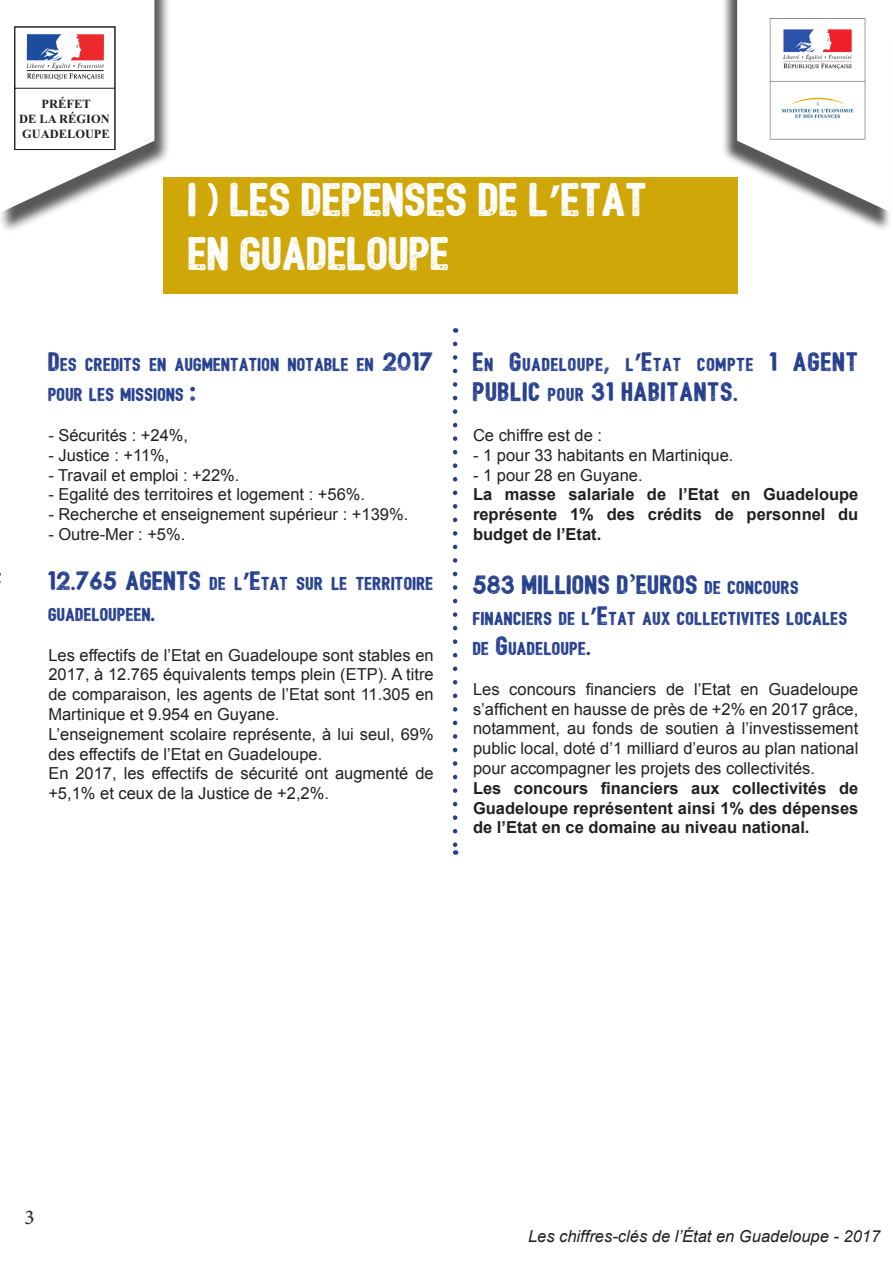
<style>
.page{position:relative;width:893px;height:1263px;background:#fff}
.page>*{position:absolute;margin:0;border:0;box-sizing:border-box;transform-origin:0 0}
.t1{font:45px "Bushcraft textured";color:#fff}
.t2{font:25.5px "Bushcraft textured";letter-spacing:.03em;color:#253f8e}
.t3{font:21px "Minion Pro";color:#231f20}
.t4{font:17.85px/30.6px "Bushcraft textured";letter-spacing:.015em;color:#253f8e}
.t5{font:17.85px "Bushcraft textured";letter-spacing:.045em;color:#253f8e}
.t6{font:16.5px/19.8px "Arial";color:#231f20;text-align:justify}
.t7{font:700 16.5px/19.8px "Arial";color:#231f20;text-align:justify}
.t8{font:italic 16.5px "Arial";color:#231f20}
.t9{font:700 12.45px/14.9px "Times New Roman";color:#231f20;text-align:center}
.s1{font-family:"Myriad Pro";font-weight:700}
.s2{font-size:25.5px}
.s3{font-family:"Myriad Pro";font-weight:700;font-size:25.5px}
.s4{font-size:17.85px}
.s5{font-family:"Minion Pro";font-weight:700;font-stretch:condensed;font-size:28.5px}
</style>
<div class="page">
<div style="left:721px;top:0;width:170px;height:232px;background:#231f20;opacity:.75"></div>
<svg style="left:737px;top:0;width:154px;height:213px"></svg>
<div style="left:0;top:0;width:171px;height:234px;background:#231f20;opacity:.75"></div>
<svg style="left:0;top:0;width:154px;height:213px"></svg>
<img style="left:767px;top:18px;width:101px;height:123px">
<svg style="left:453px;top:344px;width:4px;height:511px"></svg>
<div style="left:163px;top:177px;width:574px;height:117px;background:#d0a708"></div>
<p class="t9" style="left:19px;top:96px;width:92px">PRÉFET<br>DE LA RÉGION<br>GUADELOUPE</p>
<p class="t1" style="left:188px;top:181px;width:461px">I ) LES DEPENSES DE L<span class="s1">’</span>ETAT</p>
<p class="t1" style="left:188px;top:235px;width:264px">EN GUADELOUPE</p>
<p class="t4" style="left:48px;top:350px;width:387px"><span class="s2">D</span>ES CREDITS EN AUGMENTATION NOTABLE EN <span class="s2">2017<br></span>POUR LES MISSIONS <span class="s2">:</span></p>
<p class="t6" style="left:48px;top:425px;width:141px">- Sécurités : +24%,</p>
<p class="t6" style="left:48px;top:445px;width:123px">- Justice : +11%,</p>
<p class="t6" style="left:48px;top:465px;width:193px">- Travail et emploi : +22%.</p>
<p class="t6" style="left:48px;top:485px;width:318px">- Egalité des territoires et logement : +56%.</p>
<p class="t6" style="left:48px;top:505px;width:361px">- Recherche et enseignement supérieur : +139%.</p>
<p class="t6" style="left:48px;top:524px;width:139px">- Outre-Mer : +5%.</p>
<p class="t4" style="left:48px;top:569px;width:386px"><span class="s2">12.765 AGENTS</span> DE L<span class="s3">’</span><span class="s2">E</span>TAT SUR LE TERRITOIRE<br>GUADELOUPEEN<span class="s2">.</span></p>
<p class="t6" style="left:48px;top:645px;width:387px">Les effectifs de l’Etat en Guadeloupe sont stables en 2017, à 12.765 équivalents temps plein (ETP). A titre de comparaison, les agents de l’Etat sont 11.305 en Martinique et 9.954 en Guyane.</p>
<p class="t6" style="left:48px;top:724px;width:387px">L’enseignement scolaire représente, à lui seul, 69% des effectifs de l’Etat en Guadeloupe.</p>
<p class="t6" style="left:48px;top:764px;width:387px">En 2017, les effectifs de sécurité ont augmenté de +5,1% et ceux de la Justice de +2,2%.</p>
<p class="t5" style="left:473px;top:357px;width:387px"><span class="s2">E</span>N <span class="s2">G</span>UADELOUPE<span class="s2">,</span> L<span class="s3">’</span><span class="s2">E</span>TAT COMPTE <span class="s2">1 AGENT</span></p>
<p class="t2" style="left:473px;top:381px;width:267px">PUBLIC <span class="s4">POUR</span> 31 HABITANTS.</p>
<p class="t6" style="left:473px;top:425px;width:131px">Ce chiffre est de :</p>
<p class="t6" style="left:473px;top:445px;width:262px">- 1 pour 33 habitants en Martinique.</p>
<p class="t6" style="left:473px;top:465px;width:171px">- 1 pour 28 en Guyane.</p>
<p class="t7" style="left:473px;top:485px;width:387px">La masse salariale de l’Etat en Guadeloupe représente 1% des crédits de personnel du budget de l’Etat.</p>
<p class="t2" style="left:473px;top:574px;width:328px">583 MILLIONS D<span class="s5">’</span>EUROS <span class="s4">DE CONCOURS</span></p>
<p class="t4" style="left:473px;top:603px;width:376px">FINANCIERS DE L<span class="s3">’</span><span class="s2">E</span>TAT AUX COLLECTIVITES LOCALES<br>DE <span class="s2">G</span>UADELOUPE<span class="s2">.</span></p>
<p class="t6" style="left:473px;top:679px;width:387px">Les concours financiers de l’Etat en Guadeloupe s’affichent en hausse de près de +2% en 2017 grâce, notamment, au fonds de soutien à l’investissement public local, doté d’1 milliard d’euros au plan national pour accompagner les projets des collectivités.</p>
<p class="t7" style="left:473px;top:779px;width:387px">Les concours financiers aux collectivités de Guadeloupe représentent ainsi 1% des dépenses de l’Etat en ce domaine au niveau national.</p>
<p class="t3" style="left:25px;top:1203px;width:12px">3</p>
<p class="t8" style="left:528px;top:1226px;width:354px">Les chiffres-clés de l’État en Guadeloupe - 2017</p>
</div>
